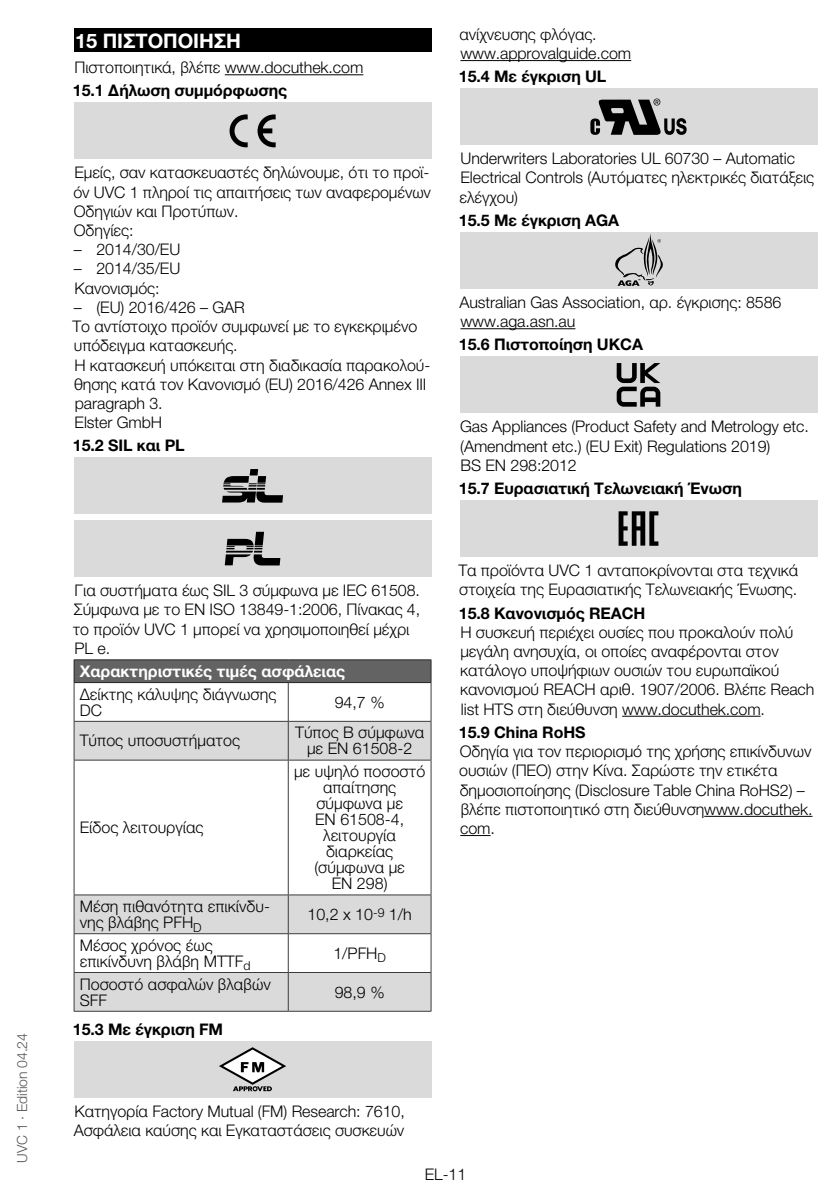
<style>
.page{position:relative;width:840px;height:1191px;background:#fff}
.page>*{position:absolute;margin:0;border:0;box-sizing:border-box;transform-origin:0 0}
.t1{font:700 20px "Helvetica Neue LT Pro";letter-spacing:-.005em;color:#fff}
.t2{font:300 16px/19.2px "Helvetica Neue LT Pro";letter-spacing:-.005em;color:#000}
.t3{font:700 16px "Helvetica Neue LT Pro";letter-spacing:-.005em;color:#000}
.t4{font:700 16px "Helvetica Neue LT Pro";color:#fff}
.t5{font:300 14px "Helvetica Neue LT Pro";letter-spacing:-.005em;color:#575756}
</style>
<div class="page">
<div style="left:74px;top:28px;width:357px;height:24px;background:#000"></div>
<hr style="left:225px;top:74px;width:138px;height:1px;background:#000">
<div style="left:74px;top:103px;width:357px;height:56px;background:#dadada"></div>
<svg style="left:229px;top:114px;width:18px;height:33px"></svg>
<svg style="left:257px;top:114px;width:18px;height:33px"></svg>
<div style="left:74px;top:457px;width:357px;height:57px;background:#dadada"></div>
<svg style="left:222px;top:469px;width:61px;height:33px"></svg>
<div style="left:74px;top:520px;width:357px;height:57px;background:#dadada"></div>
<svg style="left:225px;top:532px;width:55px;height:33px"></svg>
<div style="left:74px;top:660px;width:357px;height:22px;background:#646363"></div>
<svg style="left:75px;top:722px;width:355px;height:289px"></svg>
<hr style="left:74px;top:659px;width:214px;height:1px;background:#282827">
<svg style="left:74px;top:660px;width:1px;height:22px"></svg>
<hr style="left:288px;top:659px;width:143px;height:1px;background:#282827">
<svg style="left:430px;top:660px;width:1px;height:22px"></svg>
<hr style="left:74px;top:682px;width:214px;height:1px;background:#282827">
<hr style="left:288px;top:682px;width:143px;height:1px;background:#282827">
<hr style="left:74px;top:683px;width:1px;height:38px;background:#3c3c3b">
<hr style="left:288px;top:683px;width:1px;height:38px;background:#3c3c3b">
<hr style="left:430px;top:683px;width:1px;height:38px;background:#3c3c3b">
<hr style="left:74px;top:721px;width:214px;height:1px;background:#3c3c3b">
<hr style="left:74px;top:721px;width:1px;height:39px;background:#3c3c3b">
<hr style="left:288px;top:721px;width:143px;height:1px;background:#3c3c3b">
<hr style="left:288px;top:721px;width:1px;height:39px;background:#3c3c3b">
<hr style="left:430px;top:721px;width:1px;height:39px;background:#3c3c3b">
<hr style="left:74px;top:760px;width:214px;height:1px;background:#3c3c3b">
<hr style="left:74px;top:760px;width:1px;height:134px;background:#3c3c3b">
<hr style="left:288px;top:760px;width:143px;height:1px;background:#3c3c3b">
<hr style="left:288px;top:760px;width:1px;height:134px;background:#3c3c3b">
<hr style="left:430px;top:760px;width:1px;height:134px;background:#3c3c3b">
<hr style="left:74px;top:894px;width:214px;height:1px;background:#3c3c3b">
<hr style="left:74px;top:895px;width:1px;height:38px;background:#3c3c3b">
<hr style="left:288px;top:894px;width:143px;height:1px;background:#3c3c3b">
<hr style="left:288px;top:895px;width:1px;height:38px;background:#3c3c3b">
<hr style="left:430px;top:895px;width:1px;height:38px;background:#3c3c3b">
<hr style="left:74px;top:933px;width:214px;height:1px;background:#3c3c3b">
<hr style="left:74px;top:934px;width:1px;height:38px;background:#3c3c3b">
<hr style="left:288px;top:933px;width:143px;height:1px;background:#3c3c3b">
<hr style="left:288px;top:934px;width:1px;height:38px;background:#3c3c3b">
<hr style="left:430px;top:934px;width:1px;height:38px;background:#3c3c3b">
<hr style="left:74px;top:972px;width:214px;height:1px;background:#3c3c3b">
<hr style="left:74px;top:972px;width:1px;height:39px;background:#3c3c3b">
<hr style="left:288px;top:972px;width:143px;height:1px;background:#3c3c3b">
<hr style="left:288px;top:972px;width:1px;height:39px;background:#3c3c3b">
<hr style="left:430px;top:972px;width:1px;height:39px;background:#3c3c3b">
<hr style="left:74px;top:1011px;width:214px;height:1px;background:#3c3c3b">
<hr style="left:288px;top:1011px;width:143px;height:1px;background:#3c3c3b">
<div style="left:74px;top:1041px;width:357px;height:56px;background:#dadada"></div>
<svg style="left:219px;top:1047px;width:67px;height:44px"></svg>
<hr style="left:460px;top:60px;width:171px;height:1px;background:#000">
<hr style="left:460px;top:328px;width:115px;height:1px;background:#000">
<hr style="left:621px;top:716px;width:139px;height:1px;background:#000">
<hr style="left:703px;top:816px;width:109px;height:1px;background:#000">
<hr style="left:460px;top:835px;width:30px;height:1px;background:#000">
<div style="left:459px;top:88px;width:357px;height:57px;background:#dadada"></div>
<svg style="left:590px;top:98px;width:96px;height:37px"></svg>
<div style="left:459px;top:232px;width:357px;height:57px;background:#dadada"></div>
<svg style="left:615px;top:234px;width:48px;height:52px"></svg>
<div style="left:459px;top:356px;width:357px;height:57px;background:#dadada"></div>
<svg style="left:616px;top:363px;width:44px;height:44px"></svg>
<div style="left:459px;top:500px;width:357px;height:57px;background:#dadada"></div>
<svg style="left:618px;top:511px;width:40px;height:35px"></svg>
<p class="t5" style="left:13px;top:1162px;width:131px;rotate:-90deg">UVC 1 · Edition 04.24</p>
<p class="t1" style="left:75px;top:28px;width:167px">15 ΠΙΣΤΟΠΟΊ ΗΣΗ</p>
<p class="t2" style="left:74px;top:58px;width:290px">Πιστοποιητικά, βλέπε www.docuthek.com</p>
<p class="t3" style="left:73px;top:81px;width:215px">15.1 Δήλωση συμμόρφωσης</p>
<p class="t2" style="left:73px;top:163px;width:359px">Εμείς, σαν κατασκευαστές δηλώνουμε, ότι το προϊ&shy;όν UVC 1 πληροί τις απαιτήσεις των αναφερομένων<br>Οδηγιών και Προτύπων.<br>Οδηγίες:</p>
<p class="t2" style="left:74px;top:240px;width:108px">– 2014/30/EU</p>
<p class="t2" style="left:74px;top:259px;width:108px">– 2014/35/EU<br>Κανονισμός:</p>
<p class="t2" style="left:72px;top:297px;width:359px">– (EU) 2016/426 – GAR<br>Το αντίστοιχο προϊόν συμφωνεί με το εγκεκριμένο υπόδειγμα κατασκευής.<br>Η κατασκευή υπόκειται στη διαδικασία παρακολού&shy;θησης κατά τον Κανονισμό (ΕU) 2016/426 Annex III paragraph 3.<br>Elster GmbH</p>
<p class="t3" style="left:73px;top:436px;width:113px">15.2 SIL και PL</p>
<p class="t2" style="left:73px;top:580px;width:349px">Για συστήματα έως SIL 3 σύμφωνα με IEC 61508.<br>Σύμφωνα με το EN ISO 13849-1:2006, Πίνακας 4, το προϊόν UVC 1 μπορεί να χρησιμοποιηθεί μέχρι PL e.</p>
<p class="t4" style="left:80px;top:661px;width:267px">Χαρακτηριστικές τιμές ασφάλειας</p>
<p class="t2" style="left:80px;top:685px;width:198px;line-height:16px">Δείκτης κάλυψης διάγνωσης<br>DC</p>
<p class="t2" style="left:334px;top:692px;width:51px">94,7 %</p>
<p class="t2" style="left:80px;top:731px;width:162px">Τύπος υποσυστήματος</p>
<p class="t2" style="left:295px;top:724px;width:130px;line-height:16px;text-align:center">Τύπος B σύμφωνα με EN 61508-2</p>
<p class="t2" style="left:80px;top:817px;width:125px">Είδος λειτουργίας</p>
<p class="t2" style="left:294px;top:763px;width:133px;line-height:16px;text-align:center">με υψηλό ποσοστό απαίτησης σύμφωνα με<br>EN 61508-4, λειτουργία διαρκείας (σύμφωνα με<br>EN 298)</p>
<p class="t2" style="left:80px;top:898px;width:192px;line-height:16px">Μέση πιθανότητα επικίνδυ&shy;νης βλάβης PFH<sub>D</sub></p>
<p class="t2" style="left:307px;top:904px;width:106px">10,2 x 10<sup>-9</sup> 1/h</p>
<p class="t2" style="left:80px;top:936px;width:172px;line-height:16px">Μέσος χρόνος έως επικίνδυνη βλάβη MTTF<sub>d</sub></p>
<p class="t2" style="left:333px;top:943px;width:54px">1/PFH<sub>D</sub></p>
<p class="t2" style="left:80px;top:975px;width:192px;line-height:16px">Ποσοστό ασφαλών βλαβών<br>SFF</p>
<p class="t2" style="left:334px;top:982px;width:51px">98,9 %</p>
<p class="t3" style="left:73px;top:1019px;width:152px">15.3 Με έγκριση FM</p>
<p class="t2" style="left:74px;top:1101px;width:332px">Κατηγορία Factory Mutual (FM) Research: 7610,<br>Ασφάλεια καύσης και Εγκαταστάσεις συσκευών</p>
<p class="t2" style="left:459px;top:24px;width:173px">ανίχνευσης φλόγας. www.approvalguide.com</p>
<p class="t3" style="left:458px;top:67px;width:149px">15.4 Με έγκριση UL</p>
<p class="t2" style="left:459px;top:149px;width:356px">Underwriters Laboratories UL 60730 – Automatic<br>Electrical Controls (Αυτόματες ηλεκτρικές διατάξεις ελέγχου)</p>
<p class="t3" style="left:458px;top:210px;width:161px">15.5 Με έγκριση AGA</p>
<p class="t2" style="left:459px;top:292px;width:323px">Australian Gas Association, αρ. έγκρισης: 8586 www.aga.asn.au</p>
<p class="t3" style="left:458px;top:335px;width:185px">15.6 Πιστοποίηση UKCA</p>
<p class="t2" style="left:460px;top:417px;width:350px">Gas Appliances (Product Safety and Metrology etc. (Amendment etc.) (EU Exit) Regulations 2019)<br>BS EN 298:2012</p>
<p class="t3" style="left:458px;top:478px;width:284px">15.7 Ευρασιατική Τελωνειακή Ένωση</p>
<p class="t2" style="left:458px;top:560px;width:341px">Τα προϊόντα UVC 1 ανταποκρίνονται στα τεχνικά στοιχεία της Ευρασιατικής Τελωνειακής Ένωσης.</p>
<p class="t3" style="left:458px;top:603px;width:188px">15.8 Κανονισμός REACH</p>
<p class="t2" style="left:460px;top:622px;width:355px">Η συσκευή περιέχει ουσίες που προκαλούν πολύ μεγάλη ανησυχία, οι οποίες αναφέρονται στον κατάλογο υποψήφιων ουσιών του ευρωπαϊκού κανονισμού REACH αριθ. 1907/2006. Βλέπε Reach list HTS στη διεύθυνση www.docuthek.com.</p>
<p class="t3" style="left:458px;top:722px;width:128px">15.9 China RoHS</p>
<p class="t2" style="left:459px;top:741px;width:354px">Οδηγία για τον περιορισμό της χρήσης επικίνδυνων ουσιών (ΠΕΟ) στην Κίνα. Σαρώστε την ετικέτα δημοσιοποίησης (Disclosure Table China RoHS2) – βλέπε πιστοποιητικό στη διεύθυνσηwww.docuthek. com.</p>
<p class="t2" style="left:424px;top:1164px;width:43px">EL-11</p>
</div>
